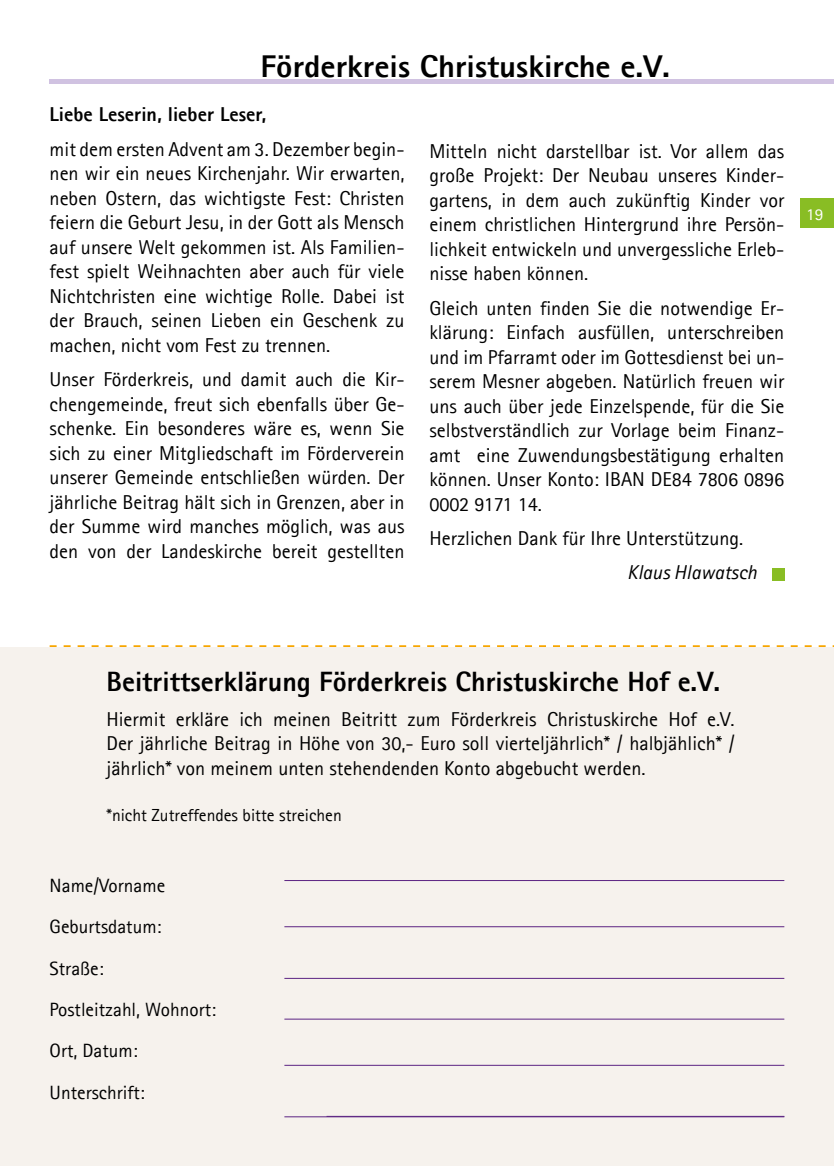
<style>
.page{position:relative;width:834px;height:1166px;background:#fff}
.page>*{position:absolute;margin:0;border:0;box-sizing:border-box;transform-origin:0 0}
.t1{font:800 31.5px "Agfa Rotis Sans Serif";color:#000;scale:1.04 1}
.t2{font:800 28px "Agfa Rotis Sans Serif";color:#000}
.t3{font:20.12px/24.5px "Agfa Rotis Sans Serif";color:#000;text-align:justify}
.t4{font:800 20.12px "Agfa Rotis Sans Serif";color:#000}
.t5{font:italic 20.12px "Agfa Rotis Sans Serif";color:#000}
.t6{font:19.25px/41.5px "Agfa Rotis Sans Serif";color:#000}
.t7{font:17.5px "Agfa Rotis Sans Serif";color:#000}
.t8{font:16.62px "Agfa Rotis Sans Serif";color:#fff;scale:1.04 1}
</style>
<div class="page">
<div style="left:799px;top:198px;width:34px;height:30px;background:#89bd24"></div>
<div style="left:0;top:647px;width:833px;height:519px;background:#f6f2ed"></div>
<hr style="left:50px;top:79px;width:783px;height:4px;background:#d0c2e1">
<svg style="left:50px;top:645px;width:783px;height:2px"></svg>
<hr style="left:284px;top:880px;width:500px;height:1px;background:#5c2483">
<hr style="left:284px;top:926px;width:500px;height:1px;background:#5c2483">
<hr style="left:284px;top:978px;width:500px;height:1px;background:#5c2483">
<hr style="left:284px;top:1018px;width:500px;height:1px;background:#5c2483">
<hr style="left:284px;top:1065px;width:500px;height:1px;background:#5c2483">
<hr style="left:284px;top:1116px;width:500px;height:1px;background:#5c2483">
<div style="left:771px;top:568px;width:13px;height:12px;background:#89bd24"></div>
<h1 class="t1" style="left:260px;top:47px;width:395px">Förderkreis Christuskirche e.V.</h1>
<p class="t4" style="left:50px;top:102px;width:218px">Liebe Leserin, lieber Leser,</p>
<p class="t3" style="left:50px;top:137px;width:356px">mit dem ersten Advent am 3. Dezember begin&shy;nen wir ein neues Kirchenjahr. Wir erwarten, neben Ostern, das wichtigste Fest: Christen feiern die Geburt Jesu, in der Gott als Mensch auf unsere Welt gekommen ist. Als Familien&shy;fest spielt Weihnachten aber auch für viele Nichtchristen eine wichtige Rolle. Dabei ist der Brauch, seinen Lieben ein Geschenk zu machen, nicht vom Fest zu trennen.</p>
<p class="t3" style="left:50px;top:367px;width:356px">Unser Förderkreis, und damit auch die Kir&shy;chengemeinde, freut sich ebenfalls über Ge&shy;schenke. Ein besonderes wäre es, wenn Sie sich zu einer Mitgliedschaft im Förderverein unserer Gemeinde entschließen würden. Der jährliche Beitrag hält sich in Grenzen, aber in der Summe wird manches möglich, was aus den von der Landeskirche bereit gestellten</p>
<p class="t3" style="left:429px;top:139px;width:356px">Mitteln nicht darstellbar ist. Vor allem das große Projekt: Der Neubau unseres Kinder&shy;gartens, in dem auch zukünftig Kinder vor einem christlichen Hintergrund ihre Persön&shy;lichkeit entwickeln und unvergessliche Erleb&shy;nisse haben können.</p>
<p class="t3" style="left:429px;top:295px;width:356px">Gleich unten finden Sie die notwendige Er&shy;klärung: Einfach ausfüllen, unterschreiben und im Pfarramt oder im Gottesdienst bei un&shy;serem Mesner abgeben. Natürlich freuen wir uns auch über jede Einzelspende, für die Sie selbstverständlich zur Vorlage beim Finanz&shy;amt eine Zuwendungsbestätigung erhalten können. Unser Konto: IBAN DE84 7806 0896<br>0002 9171 14.</p>
<p class="t3" style="left:429px;top:526px;width:315px">Herzlichen Dank für Ihre Unterstützung.</p>
<p class="t5" style="left:627px;top:561px;width:131px">Klaus Hlawatsch</p>
<p class="t8" style="left:806px;top:204px;width:18px">19</p>
<h2 class="t2" style="left:106px;top:664px;width:615px">Beitrittserklärung Förderkreis Christuskirche Hof e.V.</h2>
<p class="t3" style="left:106px;top:707px;width:629px">Hiermit erkläre ich meinen Beitritt zum Förderkreis Christuskirche Hof e.V.<br>Der jährliche Beitrag in Höhe von 30,- Euro soll vierteljährlich* / halbjählich* / jährlich* von meinem unten stehendenden Konto abgebucht werden.</p>
<p class="t7" style="left:106px;top:804px;width:237px">*nicht Zutreffendes bitte streichen</p>
<p class="t6" style="left:50px;top:864px;width:168px">Name/Vorname<br>Geburtsdatum:<br>Straße:<br>Postleitzahl, Wohnort:<br>Ort, Datum:<br>Unterschrift:</p>
</div>
